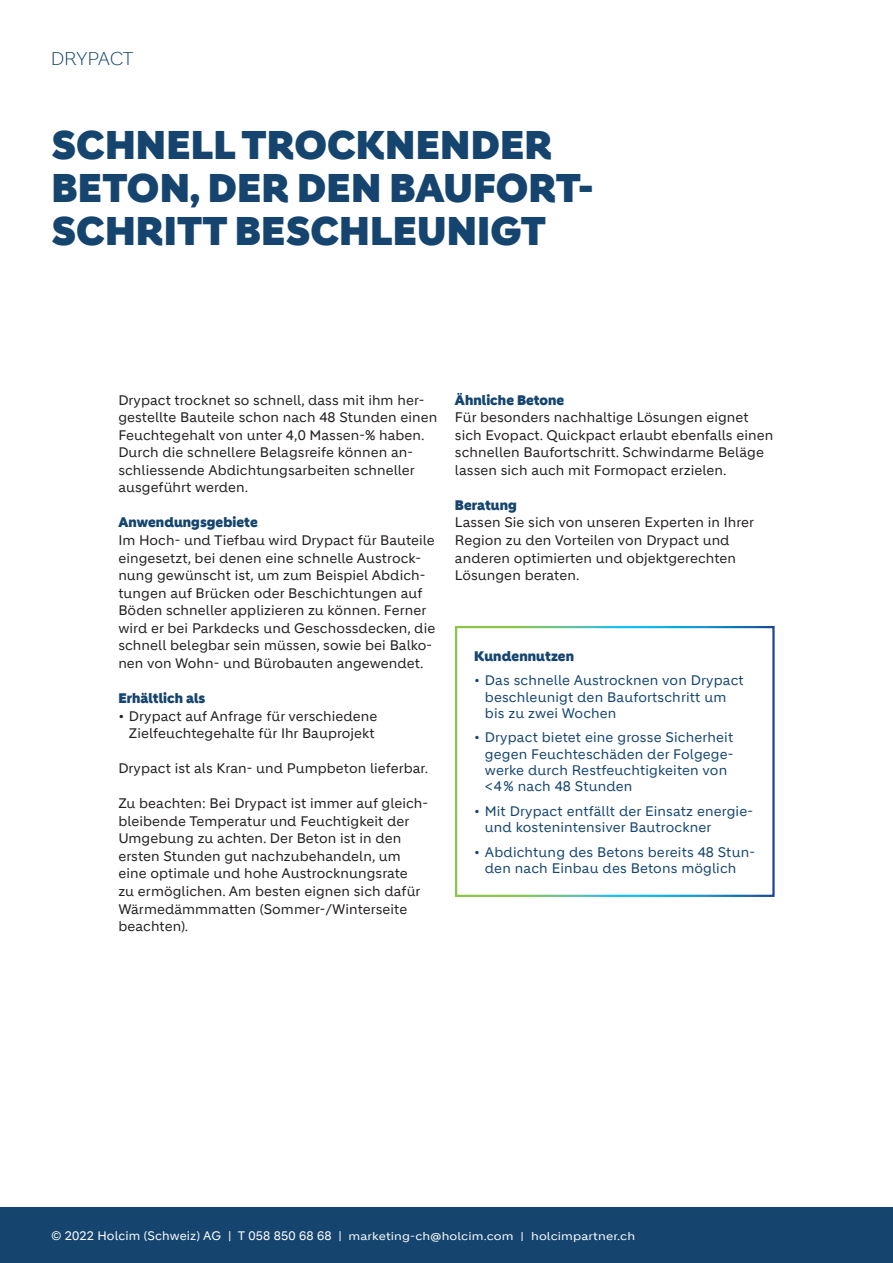
<style>
.page{position:relative;width:893px;height:1263px;background:#fff}
.page>*{position:absolute;margin:0;border:0;box-sizing:border-box;transform-origin:0 0}
.t1{font:900 39px/42.9px "Holcim Headline";letter-spacing:.005em;color:#15456f}
.t2{font:300 18px "Holcim Headline";color:#15456f}
.t3{font:13.5px/17.5px "Holcim";letter-spacing:.005em;color:#231f20}
.t4{font:13.5px/16.2px "Holcim";letter-spacing:.01em;color:#15456f}
.t5{font:900 13.5px "Holcim Headline";letter-spacing:.005em;color:#15456f}
.t6{font:10.8px "Holcim";letter-spacing:.01em;color:#fff;scale:1.13 1}
.s1{font-size:12px}
</style>
<div class="page">
<div style="left:455px;top:626px;width:320px;height:271px;border:2px solid #fff"></div>
<div style="left:0;top:1208px;width:893px;height:55px;background:#15456f"></div>
<h2 class="t2" style="left:51px;top:49px;width:84px">DRYPACT</h2>
<h1 class="t1" style="left:51px;top:124px;width:544px">SCHNELL TROCKNENDER<br>BETON, DER DEN BAUFORT-<br>SCHRITT BESCHLEUNIGT</h1>
<p class="t3" style="left:118px;top:391px;width:320px">Drypact trocknet so schnell, dass mit ihm her&shy;gestellte Bauteile schon nach 48 Stunden einen Feuchtegehalt von unter 4,0 Massen-% haben.<br>Durch die schnellere Belagsreife können an&shy;schliessende Abdichtungsarbeiten schneller ausgeführt werden.</p>
<p class="t5" style="left:118px;top:515px;width:141px">Anwendungsgebiete</p>
<p class="t3" style="left:118px;top:531px;width:318px">Im Hoch- und Tiefbau wird Drypact für Bauteile eingesetzt, bei denen eine schnelle Austrock&shy;nung gewünscht ist, um zum Beispiel Abdich&shy;tungen auf Brücken oder Beschichtungen auf Böden schneller applizieren zu können. Ferner wird er bei Parkdecks und Geschossdecken, die schnell belegbar sein müssen, sowie bei Balko&shy;nen von Wohn- und Bürobauten angewendet.</p>
<p class="t5" style="left:118px;top:690px;width:89px">Erhältlich als</p>
<p class="t3" style="left:118px;top:707px;width:261px;text-align:center">• Drypact auf Anfrage für verschiedene<br>Zielfeuchtegehalte für Ihr Bauprojekt</p>
<p class="t3" style="left:118px;top:760px;width:311px">Drypact ist als Kran- und Pumpbeton lieferbar.</p>
<p class="t3" style="left:118px;top:795px;width:311px">Zu beachten: Bei Drypact ist immer auf gleich&shy;bleibende Temperatur und Feuchtigkeit der Umgebung zu achten. Der Beton ist in den ersten Stunden gut nachzubehandeln, um eine optimale und hohe Austrocknungsrate<br>zu ermöglichen. Am besten eignen sich dafür Wärmedämmmatten (Sommer-/Winterseite beachten).</p>
<p class="t5" style="left:455px;top:392px;width:111px">Ähnliche Betone</p>
<p class="t3" style="left:455px;top:409px;width:320px">Für besonders nachhaltige Lösungen eignet sich Evopact. Quickpact erlaubt ebenfalls einen schnellen Baufortschritt. Schwindarme Beläge lassen sich auch mit Formopact erzielen.</p>
<p class="t5" style="left:455px;top:497px;width:63px">Beratung</p>
<p class="t3" style="left:455px;top:514px;width:301px">Lassen Sie sich von unseren Experten in Ihrer Region zu den Vorteilen von Drypact und anderen optimierten und objektgerechten Lösungen beraten.</p>
<p class="t5" style="left:474px;top:648px;width:101px">Kundennutzen</p>
<p class="t4" style="left:485px;top:672px;width:260px;text-indent:-11px">• Das schnelle Austrocknen von Drypact beschleunigt den Baufortschritt um bis zu zwei Wochen</p>
<p class="t4" style="left:485px;top:729px;width:250px;text-indent:-11px">• Drypact bietet eine grosse Sicherheit gegen Feuchteschäden der Folgege&shy;werke durch Restfeuchtigkeiten von &lt;4% nach 48 Stunden</p>
<p class="t4" style="left:485px;top:803px;width:270px;text-indent:-11px">• Mit Drypact entfällt der Einsatz energie&shy;und kostenintensiver Bautrockner</p>
<p class="t4" style="left:474px;top:844px;width:282px;text-align:center">• Abdichtung des Betons bereits 48 Stun&shy;den nach Einbau des Betons möglich</p>
<p class="t6" style="left:51px;top:1230px;width:518px"><span class="s1">© 2022 Holcim (Schweiz) AG | T 058 850 68 68 |</span> marketing-ch@holcim.com | holcimpartner.ch</p>
</div>
